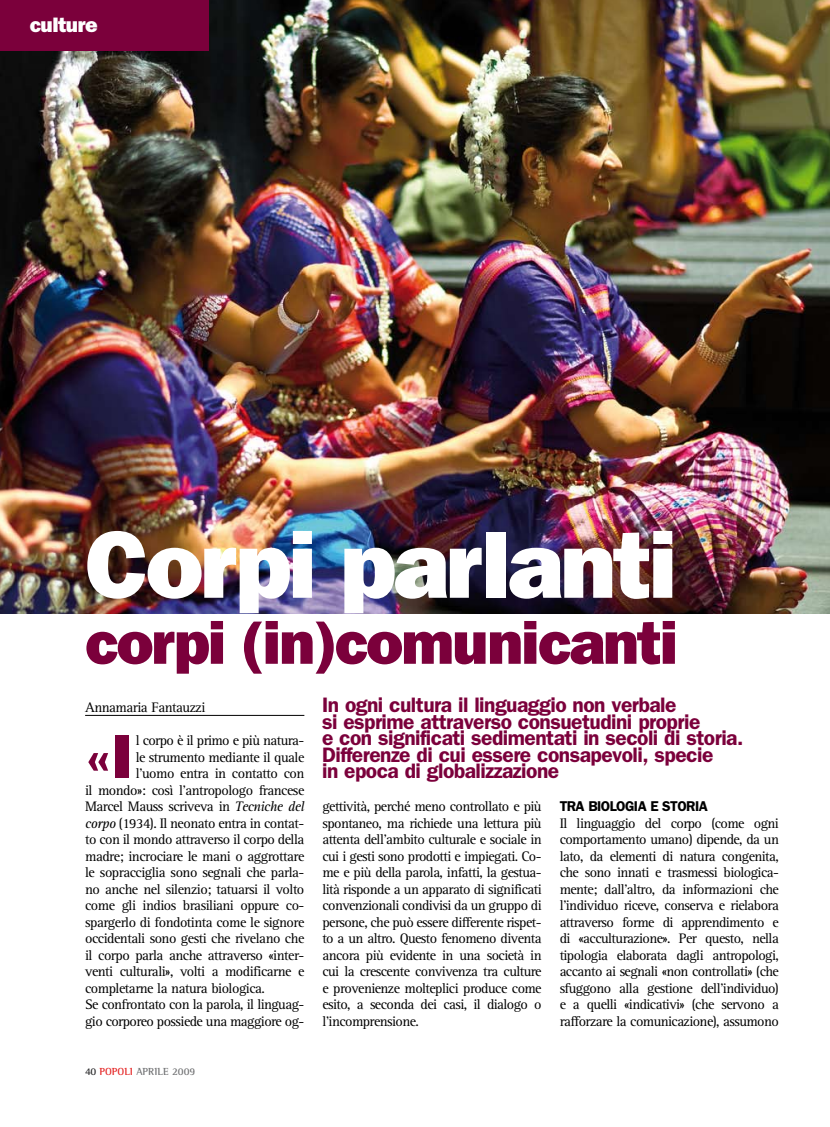
<style>
.page{position:relative;width:830px;height:1127px;background:#fff}
.page>*{position:absolute;margin:0;border:0;box-sizing:border-box;transform-origin:0 0}
.t1{font:96px "ITC Franklin Gothic Std Hvy";letter-spacing:-.03em;color:#fff}
.t2{font:62.4px "ITC Franklin Gothic Std Hvy";color:#7b003b}
.t3{font:61.5px "ITC Franklin Gothic Std Hvy";letter-spacing:-.03em;color:#7b003b}
.t4{font:600 21px/16.5px "ITC Franklin Gothic Std";letter-spacing:-.025em;color:#7b003b}
.t5{font:21px "ITC Franklin Gothic Std Hvy";letter-spacing:-.03em;color:#fff}
.t6{font:14.25px/16.5px "Rotis Serif";letter-spacing:-.035em;color:#000;text-align:justify}
.t7{font:600 14.25px "ITC Franklin Gothic Std";letter-spacing:-.04em;color:#000}
.t8{font:700 10.5px "Rotis Semi Serif";color:#707173}
.s1{font-style:italic}
.s2{color:#28282a}
.s3{color:#e42121}
</style>
<div class="page">
<hr style="left:85px;top:715px;width:219px;height:1px;background:#000">
<img style="left:0;top:0;width:829px;height:613px">
<div style="left:0;top:0;width:208px;height:50px;background:#7b003b"></div>
<h3 class="t5" style="left:30px;top:12px;width:70px">culture</h3>
<h1 class="t1" style="left:85px;top:508px;width:593px">Corpi parlanti</h1>
<h3 class="t3" style="left:85px;top:606px;width:594px">corpi (in)comunicanti</h3>
<p class="t6" style="left:85px;top:699px;width:122px">Annamaria Fantauzzi</p>
<h2 class="t2" style="left:85px;top:720px;width:48px">«I</h2>
<p class="t6" style="left:136px;top:732px;width:170px">l corpo è il primo e più natura-</p>
<p class="t6" style="left:136px;top:749px;width:170px">le strumento mediante il quale</p>
<p class="t6" style="left:136px;top:765px;width:170px">l’uomo entra in contatto con</p>
<p class="t6" style="left:85px;top:782px;width:221px">il mondo»: così l’antropologo francese</p>
<p class="t6" style="left:85px;top:798px;width:221px">Marcel Mauss scriveva in <span class="s1">Tecniche del</span></p>
<p class="t6" style="left:85px;top:815px;width:221px"><span class="s1">corpo</span> (1934). Il neonato entra in contat-</p>
<p class="t6" style="left:85px;top:831px;width:221px">to con il mondo attraverso il corpo della</p>
<p class="t6" style="left:85px;top:848px;width:221px">madre; incrociare le mani o aggrottare</p>
<p class="t6" style="left:85px;top:864px;width:220px">le sopracciglia sono segnali che parla-</p>
<p class="t6" style="left:85px;top:881px;width:221px">no anche nel silenzio; tatuarsi il volto</p>
<p class="t6" style="left:85px;top:898px;width:221px">come gli indios brasiliani oppure co-</p>
<p class="t6" style="left:85px;top:914px;width:221px">spargerlo di fondotinta come le signore</p>
<p class="t6" style="left:85px;top:931px;width:221px">occidentali sono gesti che rivelano che</p>
<p class="t6" style="left:85px;top:947px;width:221px">il corpo parla anche attraverso «inter-</p>
<p class="t6" style="left:85px;top:964px;width:221px">venti culturali», volti a modificarne e</p>
<p class="t6" style="left:85px;top:980px;width:181px">completarne la natura biologica.</p>
<p class="t6" style="left:85px;top:997px;width:221px">Se confrontato con la parola, il linguag-</p>
<p class="t6" style="left:85px;top:1013px;width:221px">gio corporeo possiede una maggiore og-</p>
<p class="t8" style="left:85px;top:1065px;width:112px"><span class="s2">40</span> <span class="s3">POPOLI</span> APRILE 2009</p>
<h3 class="t4" style="left:322px;top:697px;width:422px">In ogni cultura il linguaggio non verbale<br>si esprime attraverso consuetudini proprie<br>e con significati sedimentati in secoli di storia.<br>Differenze di cui essere consapevoli, specie<br>in epoca di globalizzazione</h3>
<p class="t6" style="left:322px;top:799px;width:221px">gettività, perché meno controllato e più spontaneo, ma richiede una lettura più attenta dell’ambito culturale e sociale in cui i gesti sono prodotti e impiegati. Co&shy;me e più della parola, infatti, la gestua&shy;lità risponde a un apparato di significati convenzionali condivisi da un gruppo di persone, che può essere differente rispet&shy;to a un altro. Questo fenomeno diventa ancora più evidente in una società in cui la crescente convivenza tra culture e provenienze molteplici produce come esito, a seconda dei casi, il dialogo o l’incomprensione.</p>
<p class="t7" style="left:559px;top:798px;width:150px">TRA BIOLOGIA E STORIA</p>
<p class="t6" style="left:559px;top:815px;width:221px">Il linguaggio del corpo (come ogni comportamento umano) dipende, da un lato, da elementi di natura congenita, che sono innati e trasmessi biologica&shy;mente; dall’altro, da informazioni che l’individuo riceve, conserva e rielabora attraverso forme di apprendimento e di «acculturazione». Per questo, nella tipologia elaborata dagli antropologi, accanto ai segnali «non controllati» (che sfuggono alla gestione dell’individuo) e a quelli «indicativi» (che servono a rafforzare la comunicazione), assumono</p>
</div>
